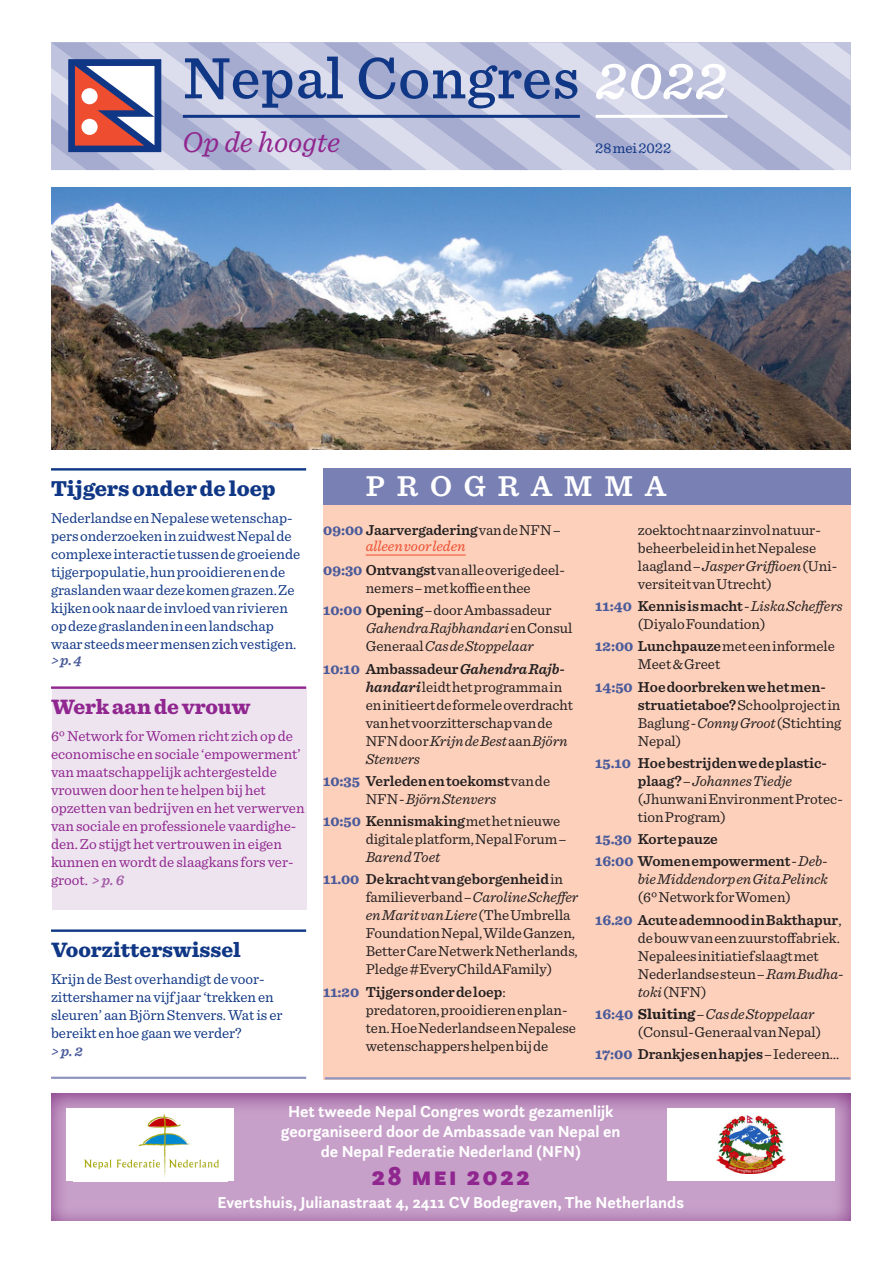
<style>
.page{position:relative;width:893px;height:1263px;background:#fff}
.page>*{position:absolute;margin:0;border:0;box-sizing:border-box;transform-origin:0 0}
.t1{font:500 60.75px "Sentinel";letter-spacing:.01em;color:#103785}
.t2{font:italic 30px "Sentinel";color:#90268f}
.t3{font:600 30px "Sentinel";letter-spacing:.4em;color:#fff}
.t4{font:900 27px "Questa Sans";letter-spacing:.085em;color:#90268f}
.t5{font:900 22.5px "Sentinel";color:#103785}
.t6{font:900 21.75px "Sentinel";color:#103785}
.t7{font:900 21.75px "Sentinel";letter-spacing:-.005em;color:#90268f}
.t8{font:700 16.5px/19.8px "Questa Sans";color:#fff;text-align:center}
.t9{font:15px/18px "Sentinel";color:#231f20}
.t10{font:15px/18px "Sentinel";color:#103785}
.t11{font:15px/18px "Sentinel";color:#90268f}
.t12{font:italic 15px/18px "Sentinel";color:#231f20}
.t13{font:600 15px/16.5px "Sentinel";color:#231f20}
.t14{font:italic 600 15px "Sentinel";color:#495a9b}
.s1{font-style:italic;color:#fff}
.s2{font-weight:600;font-style:italic;color:#a45ea6}
.s3{font-weight:600;font-style:italic;color:#495a9b}
.s4{font-weight:700;color:#495a9b}
.s5{font-weight:400}
.s6{font-weight:400;font-style:italic;color:#ef4d2f}
.s7{font-weight:600}
.s8{font-weight:700;font-style:normal;color:#495a9b}
.s9{font-weight:600;font-style:normal}
.s10{font-style:normal}
.s11{font-weight:600;font-style:italic}
.s12{font-style:italic}
.s13{font-weight:400;font-style:italic}
.s14{font-weight:700}
</style>
<div class="page">
<div style="left:52px;top:687px;width:254px;height:222px;background:#eee4f0"></div>
<div style="left:323px;top:472px;width:527px;height:607px;background:#fcd0bb"></div>
<div style="left:323px;top:468px;width:527px;height:36px;background:#7980b4"></div>
<hr style="left:366px;top:555px;width:100px;height:1px;background:#ef4d2f">
<hr style="left:51px;top:468px;width:255px;height:3px;background:#103785">
<hr style="left:51px;top:686px;width:255px;height:3px;background:#90268f">
<hr style="left:51px;top:929px;width:255px;height:3px;background:#103785">
<hr style="left:51px;top:1077px;width:255px;height:2px;background:#8f94c1">
<div style="left:51px;top:1091px;width:801px;height:131px;background:#90268f;opacity:.75"></div>
<img style="left:51px;top:187px;width:799px;height:262px">
<svg style="left:51px;top:43px;width:800px;height:127px;background:#c0c0d8"></svg>
<div style="left:81px;top:88px;width:17px;height:16px;background:#fff;border-radius:50%"></div>
<div style="left:81px;top:119px;width:17px;height:16px;background:#fff;border-radius:50%"></div>
<div style="left:68px;top:59px;width:93px;height:93px;border:6px solid #103785"></div>
<hr style="left:183px;top:115px;width:397px;height:3px;background:#103785">
<hr style="left:596px;top:115px;width:131px;height:3px;background:#fff">
<hr style="left:325px;top:1077px;width:525px;height:2px;background:#8f94c1">
<div style="left:667px;top:1109px;width:167px;height:72px;background:#fff"></div>
<img style="left:716px;top:1115px;width:69px;height:58px">
<div style="left:67px;top:1109px;width:167px;height:72px;background:#fff"></div>
<img style="left:84px;top:1114px;width:135px;height:64px">
<p class="t1" style="left:183px;top:32px;width:546px">Nepal Congres <span class="s1">2022</span></p>
<p class="t2" style="left:182px;top:119px;width:159px">Op de hoogte</p>
<p class="t10" style="left:595px;top:138px;width:77px">28 mei 2022</p>
<p class="t5" style="left:51px;top:471px;width:226px">Tijgers onder de loep</p>
<p class="t10" style="left:51px;top:508px;width:251px">Nederlandse en Nepalese wetenschap&shy;pers onderzoeken in zuidwest Nepal de complexe interactie tussen de groeiende tijgerpopulatie, hun prooidieren en de graslanden waar deze komen grazen. Ze kijken ook naar de invloed van rivieren op deze graslanden in een landschap waar steeds meer mensen zich vestigen.</p>
<p class="t14" style="left:51px;top:648px;width:32px">&gt; p. 4</p>
<p class="t7" style="left:51px;top:690px;width:201px">Werk aan de vrouw</p>
<p class="t11" style="left:51px;top:726px;width:255px">6º Network for Women richt zich op de economische en sociale ‘empowerment’ van maatschappelijk achtergestelde vrouwen door hen te helpen bij het opzetten van bedrijven en het verwerven van sociale en professionele vaardighe&shy;den. Zo stijgt het vertrouwen in eigen kunnen en wordt de slaagkans fors ver&shy;groot. <span class="s2">&gt; p. 6</span></p>
<p class="t6" style="left:51px;top:933px;width:192px">Voorzitterswissel</p>
<p class="t10" style="left:51px;top:969px;width:233px">Krijn de Best overhandigt de voor&shy;zittershamer na vijf jaar ‘trekken en sleuren’ aan Björn Stenvers. Wat is er bereikt en hoe gaan we verder?<br><span class="s3">&gt; p. 2</span></p>
<p class="t3" style="left:366px;top:463px;width:302px">PROGRAMMA</p>
<p class="t13" style="left:366px;top:521px;width:197px;text-indent:-43px"><span class="s4">09:00</span>Jaarvergadering <span class="s5">van de NFN – </span><span class="s6">alleen voor leden</span></p>
<p class="t9" style="left:323px;top:560px;width:243px;text-align:center"><span class="s4">09:30</span> <span class="s7">Ontvangst</span> van alle overige deel&shy;nemers – met koffie en thee</p>
<p class="t12" style="left:366px;top:600px;width:208px;text-indent:-43px"><span class="s8">10:00</span> <span class="s9">Opening</span> <span class="s10">– door Ambassadeur<br></span>Gahendra Rajbhandari <span class="s10">en Consul<br>Generaal</span> Cas de Stoppelaar</p>
<p class="t9" style="left:366px;top:659px;width:209px;text-indent:-43px"><span class="s4">10:10</span> <span class="s7">Ambassadeur</span> <span class="s11">Gahendra Rajb&shy;handari</span> leidt het programma in en initieert de formele overdracht van het voorzitterschap van de<br>NFN door <span class="s12">Krijn de Best</span> aan <span class="s12">Björn<br>Stenvers</span></p>
<p class="t13" style="left:366px;top:771px;width:186px;line-height:18px;text-indent:-43px"><span class="s4">10:35</span> Verleden en toekomst <span class="s5">van de<br>NFN -</span> <span class="s13">Björn Stenvers</span></p>
<p class="t9" style="left:366px;top:811px;width:202px;text-indent:-43px"><span class="s4">10:50</span> <span class="s7">Kennismaking</span> met het nieuwe digitale platform, Nepal Forum –<br><span class="s12">Barend Toet</span></p>
<p class="t9" style="left:366px;top:869px;width:214px;text-indent:-43px"><span class="s4">11.00</span> <span class="s7">De kracht van geborgenheid</span> in familieverband – <span class="s12">Caroline Scheffer en Marit van Liere</span> (The Umbrella Foundation Nepal, Wilde Ganzen, Better Care Netwerk Netherlands, Pledge #EveryChildAFamily)</p>
<p class="t9" style="left:366px;top:982px;width:212px;text-indent:-43px"><span class="s4">11:20</span> <span class="s7">Tijgers onder de loep</span>: predatoren, prooidieren en plan&shy;ten. Hoe Nederlandse en Nepalese wetenschappers helpen bij de</p>
<p class="t9" style="left:638px;top:520px;width:201px">zoektocht naar zinvol natuur&shy;beheerbeleid in het Nepalese laagland – <span class="s12">Jasper Griffioen</span> (Uni&shy;versiteit van Utrecht)</p>
<p class="t9" style="left:638px;top:596px;width:206px;text-indent:-43px"><span class="s4">11:40</span> <span class="s7">Kennis is macht</span> - <span class="s12">Liska Scheffers </span>(Diyalo Foundation)</p>
<p class="t9" style="left:638px;top:636px;width:199px;text-indent:-43px"><span class="s4">12:00</span> <span class="s7">Lunchpauze</span> met een informele<br>Meet &amp; Greet</p>
<p class="t9" style="left:638px;top:677px;width:205px;text-indent:-43px"><span class="s4">14:50</span> <span class="s7">Hoe doorbreken we het men&shy;struatietaboe?</span> Schoolproject in<br>Baglung - <span class="s12">Conny Groot</span> (Stichting<br>Nepal)</p>
<p class="t9" style="left:638px;top:753px;width:206px;text-indent:-43px"><span class="s4">15.10</span> <span class="s7">Hoe bestrijden we de plastic&shy;plaag?</span> – <span class="s12">Johannes Tiedje </span>(Jhunwani Environment Protec&shy;tion Program)</p>
<p class="t13" style="left:595px;top:830px;width:124px"><span class="s4">15.30</span> Korte pauze</p>
<p class="t12" style="left:638px;top:851px;width:191px;text-align:justify;text-indent:-43px"><span class="s8">16:00</span> <span class="s9">Women empowerment</span> <span class="s10">-</span> Deb&shy;bie Middendorp en Gita Pelinck <span class="s10">(6º Network for Women)</span></p>
<p class="t9" style="left:638px;top:910px;width:207px;text-indent:-43px"><span class="s4">16.20</span> <span class="s7">Acute ademnood in Bakthapur</span>, de bouw van een zuurstoffabriek.<br>Nepalees initiatief slaagt met<br>Nederlandse steun – <span class="s12">Ram Budha&shy;toki</span> (NFN)</p>
<p class="t9" style="left:638px;top:1004px;width:185px;text-indent:-43px"><span class="s4">16:40</span> <span class="s14">Sluiting</span> – <span class="s12">Cas de Stoppelaar </span>(Consul-Generaal van Nepal)</p>
<p class="t13" style="left:595px;top:1045px;width:246px"><span class="s4">17:00</span> Drankjes en hapjes <span class="s5">– Iedereen…</span></p>
<p class="t8" style="left:281px;top:1101px;width:341px">Het tweede Nepal Congres wordt gezamenlijk georganiseerd door de Ambassade van Nepal en de Nepal Federatie Nederland (NFN)</p>
<p class="t4" style="left:371px;top:1158px;width:160px">28 mei 2022</p>
<p class="t8" style="left:217px;top:1192px;width:468px">Evertshuis, Julianastraat 4, 2411 CV Bodegraven, The Netherlands</p>
</div>
